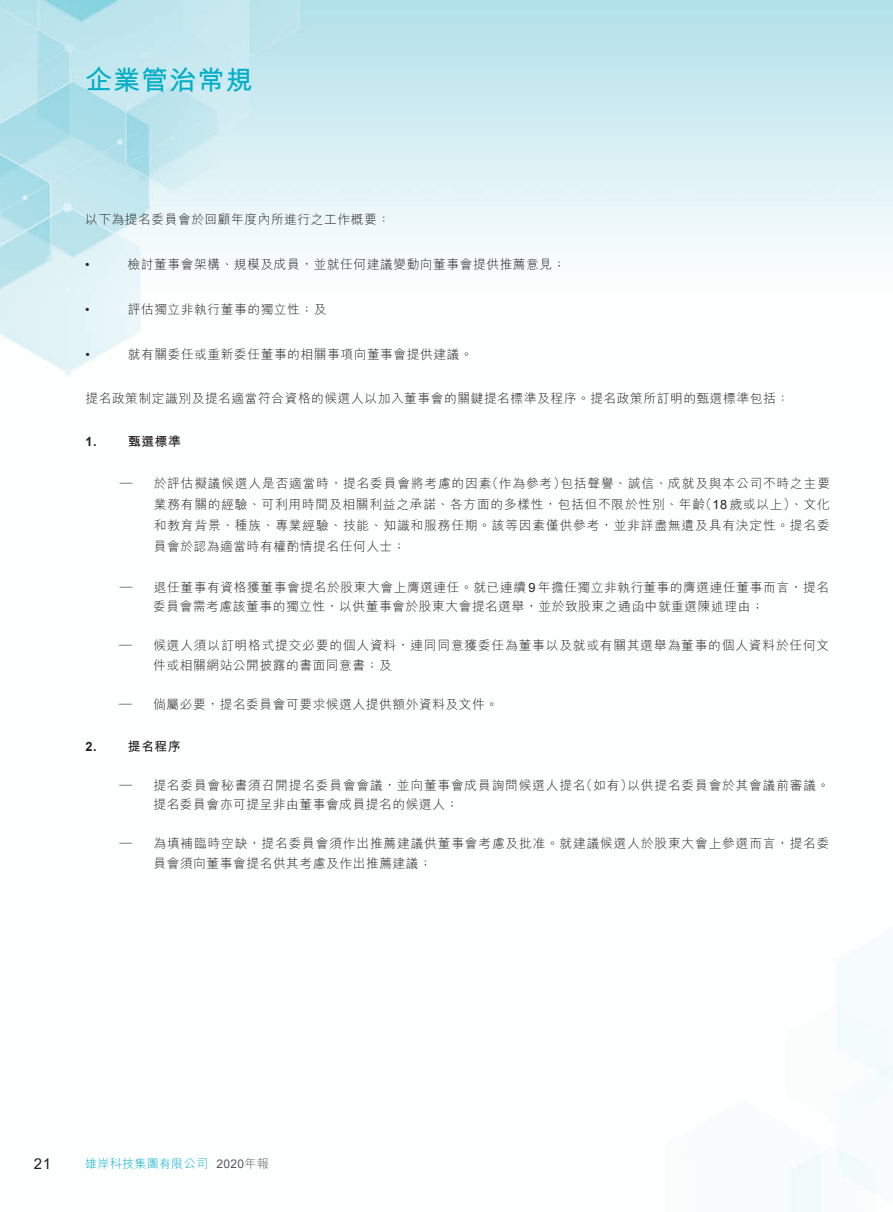
<style>
.page{position:relative;width:893px;height:1212px;background:#fff}
.page>*{position:absolute;margin:0;border:0;box-sizing:border-box;transform-origin:0 0}
.t1{font:700 27px "M Hei HK";letter-spacing:.04em;color:#00aec5}
.t2{font:15px "Arial";color:#231f20}
.t3{font:300 12.75px/21px "M Hei HK";letter-spacing:.045em;color:#231f20}
.t4{font:300 12.75px "M Hei HK";letter-spacing:.065em;color:#231f20}
.t5{font:700 12.75px "M Hei HK";letter-spacing:.04em;color:#231f20}
.t6{font:700 12.75px "Arial";color:#231f20}
.t7{font:12.75px "Arial";color:#231f20}
.t8{font:300 12px "M Hei HK";letter-spacing:.03em;color:#00aec5}
.t9{font:12px "Arial";color:#57585a}
.s1{font-family:"Arial";font-weight:400}
.s2{font-family:"M Hei HK";font-weight:300}
</style>
<div class="page">
<img style="left:0;top:0;width:893px;height:1212px">
<h1 class="t1" style="left:85px;top:60px;width:169px">企業管治常規</h1>
<p class="t3" style="left:85px;top:208px;width:307px">以下為提名委員會於回顧年度內所進行之工作概要：</p>
<p class="t3" style="left:128px;top:253px;width:439px">檢討董事會架構、規模及成員，並就任何建議變動向董事會提供推薦意見;</p>
<p class="t7" style="left:85px;top:256px;width:6px">•</p>
<p class="t7" style="left:85px;top:301px;width:6px">•</p>
<p class="t3" style="left:128px;top:298px;width:200px">評估獨立非執行董事的獨立性；及</p>
<p class="t3" style="left:128px;top:343px;width:346px">就有關委任或重新委任董事的相關事項向董事會提供建議。</p>
<p class="t7" style="left:85px;top:346px;width:6px">•</p>
<p class="t3" style="left:85px;top:387px;width:705px">提名政策制定識別及提名適當符合資格的候選人以加入董事會的關鍵提名標準及程序。提名政策所訂明的甄選標準包括：</p>
<p class="t5" style="left:128px;top:432px;width:54px">甄選標準</p>
<p class="t6" style="left:86px;top:433px;width:13px">1.</p>
<p class="t6" style="left:85px;top:737px;width:13px">2.</p>
<p class="t3" style="left:120px;top:472px;width:14px">—</p>
<p class="t3" style="left:120px;top:576px;width:14px">—</p>
<p class="t3" style="left:119px;top:634px;width:14px">—</p>
<p class="t3" style="left:486px;top:472px;width:82px">（作為參考）</p>
<p class="t4" style="left:154px;top:474px;width:339px">於評估擬議候選人是否適當時，提名委員會將考慮的因素</p>
<p class="t4" style="left:560px;top:474px;width:271px">包括聲譽、誠信、成就及與本公司不時之主要</p>
<p class="t3" style="left:699px;top:493px;width:132px">（<span class="s1">18</span>歲或以上）、文化</p>
<p class="t3" style="left:154px;top:493px;width:678px">業務有關的經驗、可利用時間及相關利益之承諾、各方面的多樣性，包括但不限於性別、年齡<br>和教育背景、種族、專業經驗、技能、知識和服務任期。該等因素僅供參考，並非詳盡無遺及具有決定性。提名委員會於認為適當時有權酌情提名任何人士;</p>
<p class="t3" style="left:154px;top:576px;width:677px">退任董事有資格獲董事會提名於股東大會上膺選連任。就已連續<span class="s1">9</span> 年擔任獨立非執行董事的膺選連任董事而言，提名</p>
<p class="t3" style="left:153px;top:595px;width:612px">委員會需考慮該董事的獨立性，以供董事會於股東大會提名選舉，並於致股東之通函中就重選陳述理由;</p>
<p class="t3" style="left:153px;top:634px;width:677px">候選人須以訂明格式提交必要的個人資料，連同同意獲委任為董事以及就或有關其選舉為董事的個人資料於任何文</p>
<p class="t3" style="left:153px;top:654px;width:240px">件或相關網站公開披露的書面同意書；及</p>
<p class="t3" style="left:153px;top:693px;width:346px">倘屬必要，提名委員會可要求候選人提供額外資料及文件。</p>
<p class="t3" style="left:119px;top:693px;width:14px">—</p>
<p class="t5" style="left:128px;top:737px;width:54px">提名程序</p>
<p class="t3" style="left:119px;top:774px;width:14px">—</p>
<p class="t3" style="left:119px;top:832px;width:14px">—</p>
<p class="t3" style="left:580px;top:774px;width:55px">（如有）</p>
<p class="t3" style="left:153px;top:774px;width:434px">提名委員會秘書須召開提名委員會會議，並向董事會成員詢問候選人提名</p>
<p class="t3" style="left:627px;top:774px;width:204px">以供提名委員會於其會議前審議。</p>
<p class="t3" style="left:153px;top:793px;width:307px">提名委員會亦可提呈非由董事會成員提名的候選人;</p>
<p class="t4" style="left:153px;top:834px;width:678px">為填補臨時空缺，提名委員會須作出推薦建議供董事會考慮及批准。就建議候選人於股東大會上參選而言，提名委</p>
<p class="t3" style="left:153px;top:852px;width:280px">員會須向董事會提名供其考慮及作出推薦建議;</p>
<p class="t2" style="left:34px;top:1153px;width:19px">21</p>
<p class="t8" style="left:85px;top:1155px;width:125px">雄岸科技集團有限公司</p>
<p class="t9" style="left:216px;top:1156px;width:54px">2020<span class="s2">年報</span></p>
</div>
